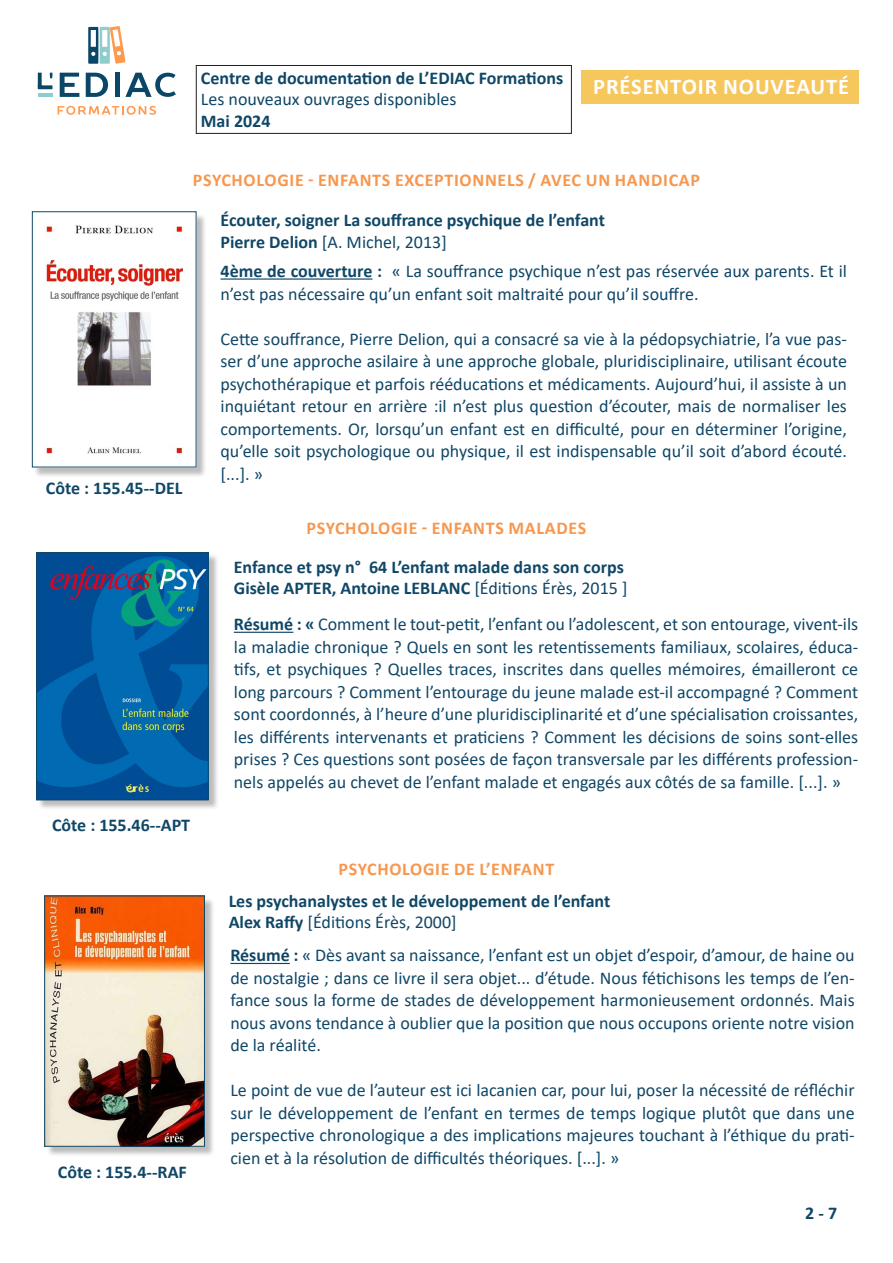
<style>
.page{position:relative;width:893px;height:1263px;background:#fff}
.page>*{position:absolute;margin:0;border:0;box-sizing:border-box;transform-origin:0 0}
.t1{font:700 22.5px "Calibri";letter-spacing:.04em;color:#fff}
.t2{font:18px/22.5px "Calibri";color:#104767;text-align:justify}
.t3{font:700 18px "Calibri";color:#104767}
.t4{font:700 18px "Calibri";letter-spacing:.04em;color:#f7974f}
.t5{font:700 18px "Calibri";color:#0f4767}
.t6{font:18px "Calibri";color:#0f4767}
.s1{font-weight:700}
.s2{color:#0f4767}
.s3{font-weight:400}
</style>
<div class="page">
<svg style="left:58px;top:106px;width:98px;height:9px"></svg>
<svg style="left:60px;top:73px;width:19px;height:24px"></svg>
<svg style="left:86px;top:73px;width:22px;height:24px"></svg>
<div style="left:115px;top:73px;width:5px;height:24px;background:#0a4766"></div>
<svg style="left:125px;top:73px;width:51px;height:24px"></svg>
<hr style="left:38px;top:93px;width:14px;height:4px;background:#8fcccc">
<svg style="left:38px;top:73px;width:4px;height:12px"></svg>
<svg style="left:38px;top:85px;width:14px;height:4px"></svg>
<svg style="left:88px;top:26px;width:37px;height:38px"></svg>
<div style="left:581px;top:71px;width:277px;height:33px;background:#f6c75d"></div>
<div style="left:38px;top:554px;width:181px;height:257px;background:#231f20;opacity:.3"></div>
<img style="left:38px;top:554px;width:168px;height:244px">
<div style="left:36px;top:552px;width:172px;height:248px;border:1px solid #0f4767"></div>
<hr style="left:234px;top:632px;width:59px;height:1px;background:#104767">
<div style="left:46px;top:897px;width:169px;height:260px;background:#231f20;opacity:.3"></div>
<img style="left:46px;top:898px;width:157px;height:246px">
<div style="left:44px;top:896px;width:161px;height:250px;border:1px solid #0f4767"></div>
<hr style="left:230px;top:963px;width:60px;height:1px;background:#104767">
<div style="left:33px;top:213px;width:174px;height:265px;background:#231f20;opacity:.3"></div>
<img style="left:34px;top:214px;width:160px;height:251px">
<div style="left:32px;top:212px;width:164px;height:255px;border:1px solid #104767"></div>
<hr style="left:221px;top:278px;width:151px;height:2px;background:#104767">
<div style="left:196px;top:65px;width:376px;height:69px;border:1px solid #231f20"></div>
<p class="t5" style="left:201px;top:65px;width:364px">Centre de documentation de L’EDIAC Formations</p>
<p class="t6" style="left:201px;top:87px;width:257px">Les nouveaux ouvrages disponibles</p>
<p class="t5" style="left:201px;top:108px;width:71px">Mai 2024</p>
<p class="t1" style="left:593px;top:71px;width:257px">PRÉSENTOIR NOUVEAUTÉ</p>
<p class="t3" style="left:46px;top:475px;width:138px">Côte : 155.45--DEL</p>
<p class="t4" style="left:193px;top:168px;width:509px">PSYCHOLOGIE - ENFANTS EXCEPTIONNELS / AVEC UN HANDICAP</p>
<p class="t3" style="left:221px;top:207px;width:386px">Écouter, soigner La souffrance psychique de l’enfant</p>
<p class="t2" style="left:221px;top:230px;width:228px"><span class="s1">Pierre Delion</span> [A. Michel, 2013]</p>
<p class="t2" style="left:221px;top:259px;width:628px"><span class="s1">4ème de couverture :</span> « La souffrance psychique n’est pas réservée aux parents. Et il n’est pas nécessaire qu’un enfant soit maltraité pour qu’il souffre.</p>
<p class="t2" style="left:221px;top:327px;width:628px">Cette souffrance, Pierre Delion, qui a consacré sa vie à la pédopsychiatrie, l’a vue pas&shy;ser d’une approche asilaire à une approche globale, pluridisciplinaire, utilisant écoute psychothérapique et parfois rééducations et médicaments. Aujourd’hui, il assiste à un inquiétant retour en arrière :il n’est plus question d’écouter, mais de normaliser les comportements. Or, lorsqu’un enfant est en difficulté, pour en déterminer l’origine, qu’elle soit psychologique ou physique, il est indispensable qu’il soit d’abord écouté. <span class="s2">[...]. »</span></p>
<p class="t4" style="left:307px;top:515px;width:281px">PSYCHOLOGIE - ENFANTS MALADES</p>
<p class="t3" style="left:234px;top:554px;width:391px">Enfance et psy n° 64 L’enfant malade dans son corps</p>
<p class="t3" style="left:234px;top:575px;width:395px">Gisèle APTER, Antoine LEBLANC <span class="s3">[Éditions Érès, 2015 ]</span></p>
<p class="t2" style="left:234px;top:612px;width:626px"><span class="s1">Résumé : «</span> Comment le tout-petit, l’enfant ou l’adolescent, et son entourage, vivent-ils la maladie chronique ? Quels en sont les retentissements familiaux, scolaires, éduca&shy;tifs, et psychiques ? Quelles traces, inscrites dans quelles mémoires, émailleront ce long parcours ? Comment l’entourage du jeune malade est-il accompagné ? Comment sont coordonnés, à l’heure d’une pluridisciplinarité et d’une spécialisation croissantes, les différents intervenants et praticiens ? Comment les décisions de soins sont-elles prises ? Ces questions sont posées de façon transversale par les différents profession&shy;nels appelés au chevet de l’enfant malade et engagés aux côtés de sa famille. [...]. »</p>
<p class="t3" style="left:52px;top:812px;width:140px">Côte : 155.46--APT</p>
<p class="t3" style="left:58px;top:1159px;width:131px">Côte : 155.4--RAF</p>
<p class="t4" style="left:339px;top:856px;width:217px">PSYCHOLOGIE DE L’ENFANT</p>
<p class="t3" style="left:229px;top:888px;width:383px">Les psychanalystes et le développement de l’enfant</p>
<p class="t2" style="left:229px;top:911px;width:230px"><span class="s1">Alex Raffy</span> [Éditions Érès, 2000]</p>
<p class="t2" style="left:230px;top:944px;width:626px"><span class="s1">Résumé :</span> « Dès avant sa naissance, l’enfant est un objet d’espoir, d’amour, de haine ou de nostalgie ; dans ce livre il sera objet... d’étude. Nous fétichisons les temps de l’en&shy;fance sous la forme de stades de développement harmonieusement ordonnés. Mais nous avons tendance à oublier que la position que nous occupons oriente notre vision de la réalité.</p>
<p class="t2" style="left:230px;top:1079px;width:626px">Le point de vue de l’auteur est ici lacanien car, pour lui, poser la nécessité de réfléchir sur le développement de l’enfant en termes de temps logique plutôt que dans une perspective chronologique a des implications majeures touchant à l’éthique du prati&shy;cien et à la résolution de difficultés théoriques. [...]. <span class="s2">»</span></p>
<p class="t3" style="left:805px;top:1200px;width:33px">2 - 7</p>
</div>
